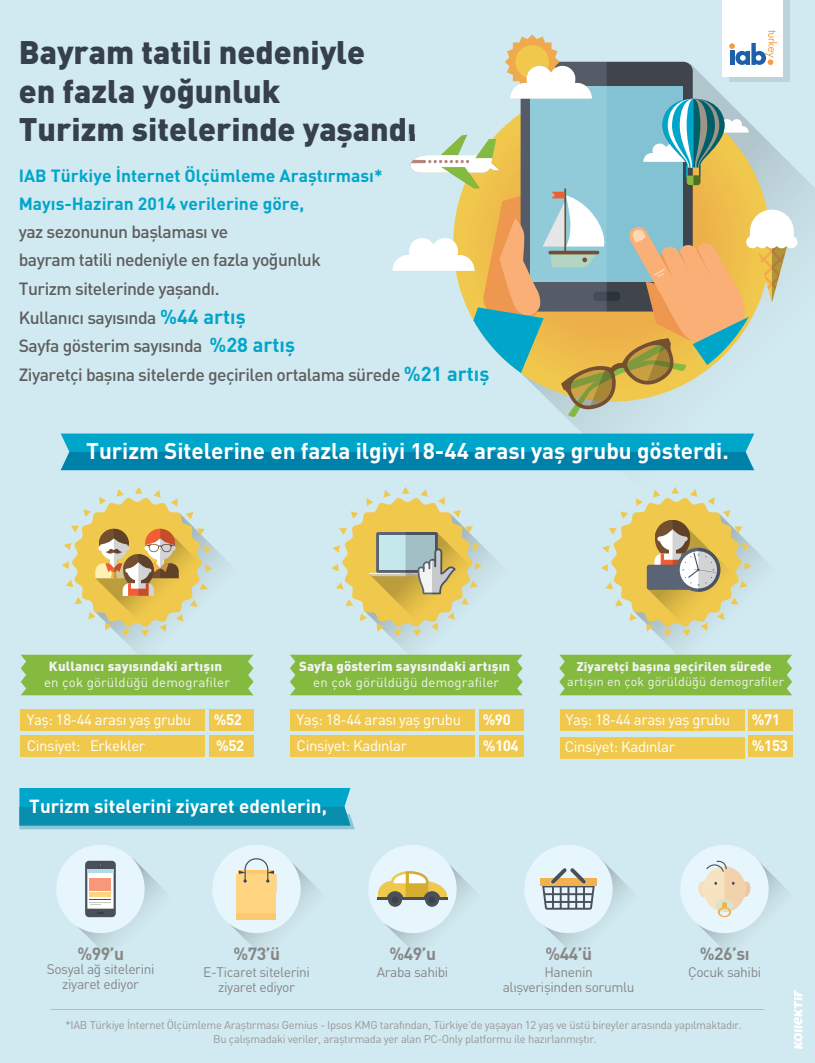
<style>
.page{position:relative;width:815px;height:1063px;background:#d1e9f0}
.page>*{position:absolute;margin:0;border:0;box-sizing:border-box;transform-origin:0 0}
.t1{font:900 32.25px/38.6px "DIN Pro";color:#36404a}
.t2{font:700 22.5px "DIN Pro";color:#fff}
.t3{font:700 18.75px "DIN Pro";color:#fff}
.t4{font:500 17.5px/28.6px "DIN Pro";letter-spacing:-.03em;color:#5d5e5e}
.t5{font:700 17.5px/28.5px "DIN Pro";color:#00a6ca}
.t6{font:700 17.5px "DIN Pro";letter-spacing:-.03em;color:#868787}
.t7{font:15px/26.1px "DIN Pro";letter-spacing:-.03em;color:#fff}
.t8{font:700 15px/26.1px "DIN Pro";letter-spacing:-.03em;color:#fff}
.t9{font:13.75px/15px "DIN Pro";letter-spacing:-.03em;color:#868787;text-align:center}
.t10{font:900 13.12px "DIN Pro";letter-spacing:.01em;color:#f2f2f3}
.t11{font:13.12px "DIN Pro";letter-spacing:.01em;color:#f2f2f3}
.t12{font:12.5px "DIN Pro";letter-spacing:.01em;color:#f2f2f3}
.t13{font:900 12.5px "DIN Pro";letter-spacing:.01em;color:#f2f2f3}
.t14{font:11.25px/13.5px "DIN Pro";letter-spacing:-.03em;color:#999898;text-align:center}
.s1{font-weight:700;font-size:20px;color:#00a6ca}
</style>
<div class="page">
<div style="left:729px;top:0;width:61px;height:82px;background:#bed4db"></div>
<div style="left:722px;top:0;width:61px;height:77px;background:#fff"></div>
<svg style="left:497px;top:171px;width:318px;height:300px"></svg>
<svg style="left:794px;top:990px;width:8px;height:59px"></svg>
<svg style="left:392px;top:30px;width:405px;height:387px"></svg>
<svg style="left:19px;top:788px;width:336px;height:41px"></svg>
<svg style="left:61px;top:434px;width:693px;height:36px"></svg>
<div style="left:21px;top:709px;width:184px;height:22px;background:#f0c94c"></div>
<div style="left:209px;top:709px;width:45px;height:22px;background:#f0c94c"></div>
<div style="left:21px;top:736px;width:184px;height:21px;background:#f0c94c"></div>
<div style="left:209px;top:736px;width:45px;height:21px;background:#f0c94c"></div>
<svg style="left:21px;top:487px;width:233px;height:209px"></svg>
<div style="left:290px;top:709px;width:184px;height:22px;background:#f0c94c"></div>
<div style="left:479px;top:709px;width:44px;height:22px;background:#f0c94c"></div>
<div style="left:290px;top:736px;width:184px;height:21px;background:#f0c94c"></div>
<div style="left:479px;top:736px;width:44px;height:21px;background:#f0c94c"></div>
<svg style="left:290px;top:487px;width:233px;height:209px"></svg>
<div style="left:560px;top:709px;width:184px;height:22px;background:#f0c94c"></div>
<div style="left:749px;top:709px;width:44px;height:22px;background:#f0c94c"></div>
<div style="left:560px;top:737px;width:184px;height:21px;background:#f0c94c"></div>
<div style="left:749px;top:736px;width:44px;height:21px;background:#f0c94c"></div>
<svg style="left:559px;top:487px;width:233px;height:209px"></svg>
<div style="left:524px;top:845px;width:89px;height:88px;background:#e7f6fc;border-radius:50%"></div>
<div style="left:540px;top:878px;width:57px;height:8px;background:#f0b14e"></div>
<svg style="left:542px;top:858px;width:88px;height:92px"></svg>
<div style="left:368px;top:845px;width:89px;height:88px;background:#e7f6fc;border-radius:50%"></div>
<svg style="left:377px;top:858px;width:96px;height:92px"></svg>
<div style="left:212px;top:845px;width:89px;height:88px;background:#e7f6fc;border-radius:50%"></div>
<svg style="left:230px;top:858px;width:88px;height:92px"></svg>
<div style="left:236px;top:913px;width:40px;height:7px;background:#fdc870"></div>
<div style="left:56px;top:845px;width:89px;height:88px;background:#e7f6fc;border-radius:50%"></div>
<svg style="left:77px;top:858px;width:86px;height:92px"></svg>
<div style="left:680px;top:845px;width:89px;height:88px;background:#e7f6fc;border-radius:50%"></div>
<svg style="left:698px;top:858px;width:88px;height:92px"></svg>
<hr style="left:51px;top:1009px;width:713px;height:1px;background:#9d9d9e">
<h1 class="t1" style="left:19px;top:32px;width:399px">Bayram tatili nedeniyle<br>en fazla yoğunluk<br>Turizm sitelerinde yaşandı</h1>
<h3 class="t5" style="left:19px;top:161px;width:365px">IAB Türkiye İnternet Ölçümleme Araştırması*<br>Mayıs-Haziran 2014 verilerine göre,</h3>
<h3 class="t4" style="left:19px;top:216px;width:472px">yaz sezonunun başlaması ve<br>bayram tatili nedeniyle en fazla yoğunluk<br>Turizm sitelerinde yaşandı.<br>Kullanıcı sayısında <span class="s1">%44 artış<br></span>Sayfa gösterim sayısında <span class="s1">%28 artış<br></span>Ziyaretçi başına sitelerde geçirilen ortalama sürede <span class="s1">%21 artış</span></h3>
<h2 class="t2" style="left:86px;top:435px;width:644px">Turizm Sitelerine en fazla ilgiyi 18-44 arası yaş grubu gösterdi.</h2>
<p class="t10" style="left:49px;top:658px;width:175px">Kullanıcı sayısındaki artışın</p>
<p class="t11" style="left:44px;top:673px;width:187px">en çok görüldüğü demografiler</p>
<h3 class="t7" style="left:27px;top:706px;width:166px">Yaş: 18-44 arası yaş grubu<br>Cinsiyet: Erkekler</h3>
<h3 class="t8" style="left:214px;top:706px;width:32px">%52 %52</h3>
<p class="t10" style="left:299px;top:658px;width:213px">Sayfa gösterim sayısındaki artışın</p>
<p class="t11" style="left:313px;top:673px;width:187px">en çok görüldüğü demografiler</p>
<h3 class="t7" style="left:297px;top:706px;width:166px">Yaş: 18-44 arası yaş grubu<br>Cinsiyet: Kadınlar</h3>
<h3 class="t8" style="left:483px;top:706px;width:30px">%90</h3>
<h3 class="t8" style="left:483px;top:732px;width:37px;rotate:1deg">%104</h3>
<h3 class="t3" style="left:29px;top:793px;width:299px">Turizm sitelerini ziyaret edenlerin,</h3>
<p class="t13" style="left:577px;top:658px;width:196px">Ziyaretçi başına geçirilen sürede</p>
<p class="t12" style="left:567px;top:673px;width:218px">artışın en çok görüldüğü demografiler</p>
<h3 class="t7" style="left:565px;top:705px;width:167px;line-height:27.1px">Yaş: 18-44 arası yaş grubu<br>Cinsiyet: Kadınlar</h3>
<h3 class="t8" style="left:752px;top:706px;width:30px">%71</h3>
<h3 class="t8" style="left:752px;top:732px;width:37px">%153</h3>
<h3 class="t6" style="left:77px;top:941px;width:48px">%99’u</h3>
<h3 class="t6" style="left:389px;top:941px;width:48px">%49’u</h3>
<h3 class="t6" style="left:545px;top:941px;width:48px">%44’ü</h3>
<h3 class="t6" style="left:700px;top:941px;width:51px">%26’sı</h3>
<h3 class="t6" style="left:233px;top:941px;width:48px">%73’ü</h3>
<p class="t9" style="left:47px;top:961px;width:109px">Sosyal ağ sitelerini ziyaret ediyor</p>
<p class="t9" style="left:377px;top:964px;width:73px">Araba sahibi</p>
<p class="t9" style="left:503px;top:964px;width:133px">Hanenin alışverişinden sorumlu</p>
<p class="t9" style="left:688px;top:964px;width:75px">Çocuk sahibi</p>
<p class="t9" style="left:203px;top:964px;width:108px">E-Ticaret sitelerini ziyaret ediyor</p>
<p class="t14" style="left:66px;top:1018px;width:678px">*IAB Türkiye İnternet Ölçümleme Araştırması Gemius - Ipsos KMG tarafından, Türkiye’de yaşayan 12 yaş ve üstü bireyler arasında yapılmaktadır.<br>Bu çalışmadaki veriler, araştırmada yer alan PC-Only platformu ile hazırlanmıştır.</p>
</div>
